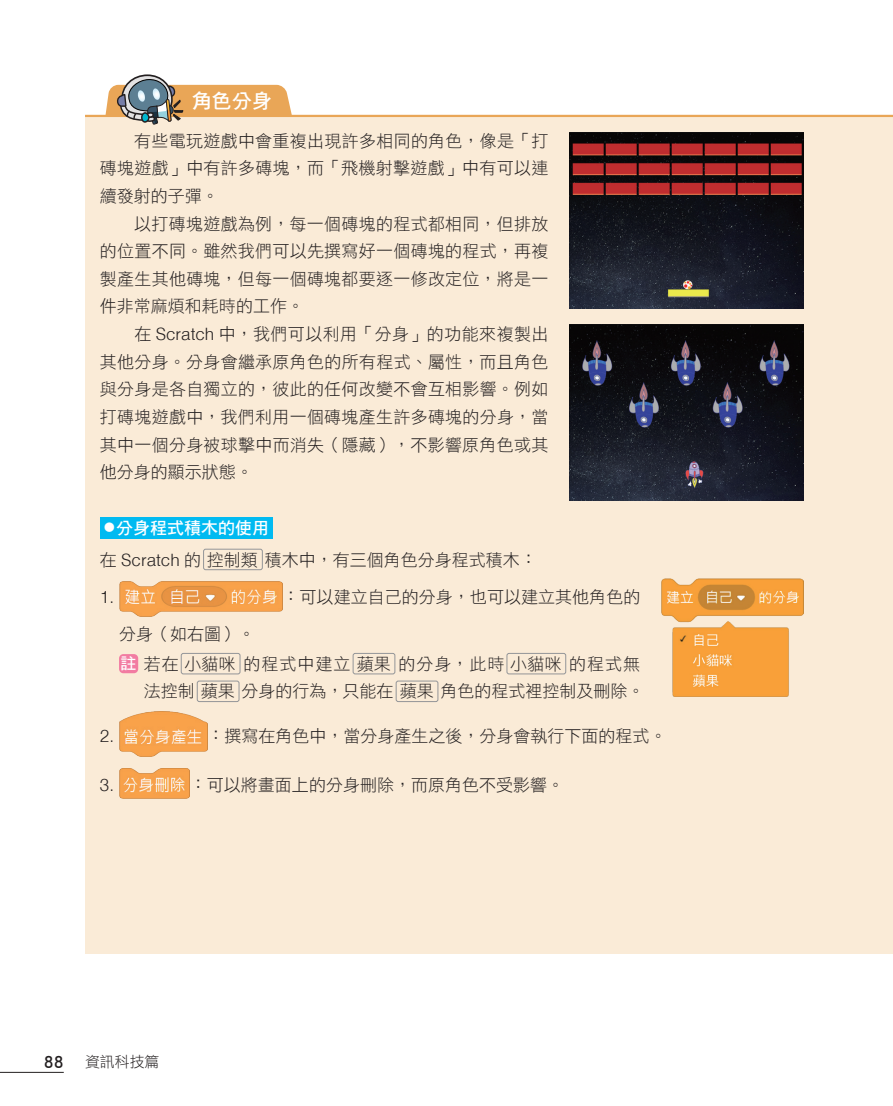
<style>
.page{position:relative;width:893px;height:1106px;background:#fff}
.page>*{position:absolute;margin:0;border:0;box-sizing:border-box;transform-origin:0 0}
.t1{font:20.25px "DF Hei Std W7";color:#fff}
.D09-小體例內文{font:16.95px/27.6px "DF Hei Std W3";letter-spacing:.015em;color:#231f20;text-align:justify}
.D09-小體例內文-2{font:16.95px "DF Hei Std W3";letter-spacing:.06em;color:#231f20}
.t2{font:16.95px "DF Hei Std W7";color:#fff}
.D09-小體例內文-3{font:300 16.95px "HN Helvetica";color:#231f20}
.t3{font:14.85px "DF Hei Std W3";color:#231f20}
.s1{font-family:"HN Helvetica";font-weight:300}
.s2{font-size:10.65px}
.s3{font-family:"DF Hei Std W7";font-size:15.9px;color:#fff}
.s4{font-family:"DF Hei Std W7";font-size:18px}
</style>
<div class="page">
<div style="left:85px;top:116px;width:808px;height:838px;background:#faebd7"></div>
<div style="left:100px;top:517px;width:172px;height:21px;background:#00baf1"></div>
<div style="left:203px;top:549px;width:60px;height:21px;border:1px solid #939598;border-radius:2px"></div>
<img style="left:119px;top:582px;width:164px;height:34px">
<div style="left:119px;top:654px;width:19px;height:19px;background:#f27ca2;border-radius:4px"></div>
<div style="left:181px;top:653px;width:59px;height:21px;border:1px solid #939598;border-radius:2px"></div>
<div style="left:353px;top:653px;width:42px;height:21px;border:1px solid #939598;border-radius:2px"></div>
<div style="left:507px;top:653px;width:59px;height:21px;border:1px solid #939598;border-radius:2px"></div>
<div style="left:197px;top:680px;width:42px;height:22px;border:1px solid #939598;border-radius:2px"></div>
<div style="left:396px;top:680px;width:42px;height:22px;border:1px solid #939598;border-radius:2px"></div>
<img style="left:119px;top:711px;width:88px;height:45px">
<img style="left:119px;top:769px;width:71px;height:29px">
<img style="left:661px;top:578px;width:143px;height:118px">
<hr style="left:85px;top:115px;width:808px;height:2px;background:#e9a657">
<svg style="left:104px;top:74px;width:190px;height:51px"></svg>
<svg style="left:142px;top:113px;width:7px;height:9px"></svg>
<div style="left:141px;top:112px;width:9px;height:11px;border:1px solid #231f20;border-radius:50%"></div>
<img style="left:570px;top:132px;width:234px;height:177px">
<img style="left:570px;top:324px;width:234px;height:177px">
<hr style="left:0;top:1072px;width:64px;height:1px;background:#231f20">
<p class="t1" style="left:191px;top:90px;width:82px">角色分身</p>
<p class="D09-小體例內文" style="left:100px;top:126px;width:450px;text-indent:34px">有些電玩遊戲中會重複出現許多相同的角色，像是「打磚塊遊戲」中有許多磚塊，而「飛機射擊遊戲」中有可以連續發射的子彈。</p>
<p class="D09-小體例內文" style="left:100px;top:209px;width:450px;text-indent:34px">以打磚塊遊戲為例，每一個磚塊的程式都相同，但排放的位置不同。雖然我們可以先撰寫好一個磚塊的程式，再複製產生其他磚塊，但每一個磚塊都要逐一修改定位，將是一件非常麻煩和耗時的工作。</p>
<p class="D09-小體例內文" style="left:100px;top:320px;width:450px;text-indent:34px">在 <span class="s1">Scratch</span> 中，我們可以利用「分身」的功能來複製出其他分身。分身會繼承原角色的所有程式、屬性，而且角色與分身是各自獨立的，彼此的任何改變不會互相影響。例如打磚塊遊戲中，我們利用一個磚塊產生許多磚塊的分身，當其中一個分身被球擊中而消失（隱藏），不影響原角色或其他分身的顯示狀態。</p>
<p class="t2" style="left:104px;top:518px;width:167px"><span class="s2">●</span>分身程式積木的使用</p>
<p class="D09-小體例內文" style="left:100px;top:545px;width:439px">在 <span class="s1">Scratch</span> 的控制類積木中，有三個角色分身程式積木：</p>
<p class="D09-小體例內文-3" style="left:100px;top:586px;width:16px">1.</p>
<p class="D09-小體例內文" style="left:283px;top:582px;width:359px">：可以建立自己的分身，也可以建立其他角色的</p>
<p class="D09-小體例內文" style="left:119px;top:620px;width:138px">分身（如右圖）。</p>
<p class="D09-小體例內文" style="left:121px;top:649px;width:117px"><span class="s3">註</span>若在小貓咪</p>
<p class="D09-小體例內文-2" style="left:244px;top:654px;width:149px">的程式中建立蘋果</p>
<p class="D09-小體例內文-2" style="left:398px;top:654px;width:164px">的分身，此時小貓咪</p>
<p class="D09-小體例內文" style="left:144px;top:649px;width:502px;text-align:right">的程式無<br>法控制蘋果分身的行為，只能在蘋果角色的程式裡控制及刪除。</p>
<p class="D09-小體例內文-3" style="left:100px;top:725px;width:16px">2.</p>
<p class="D09-小體例內文" style="left:207px;top:722px;width:461px">：撰寫在角色中，當分身產生之後，分身會執行下面的程式。</p>
<p class="D09-小體例內文-3" style="left:100px;top:774px;width:16px">3.</p>
<p class="D09-小體例內文" style="left:190px;top:771px;width:376px">：可以將畫面上的分身刪除，而原角色不受影響。</p>
<p class="t3" style="left:44px;top:1053px;width:117px"><span class="s4">88</span> 資訊科技篇</p>
</div>
